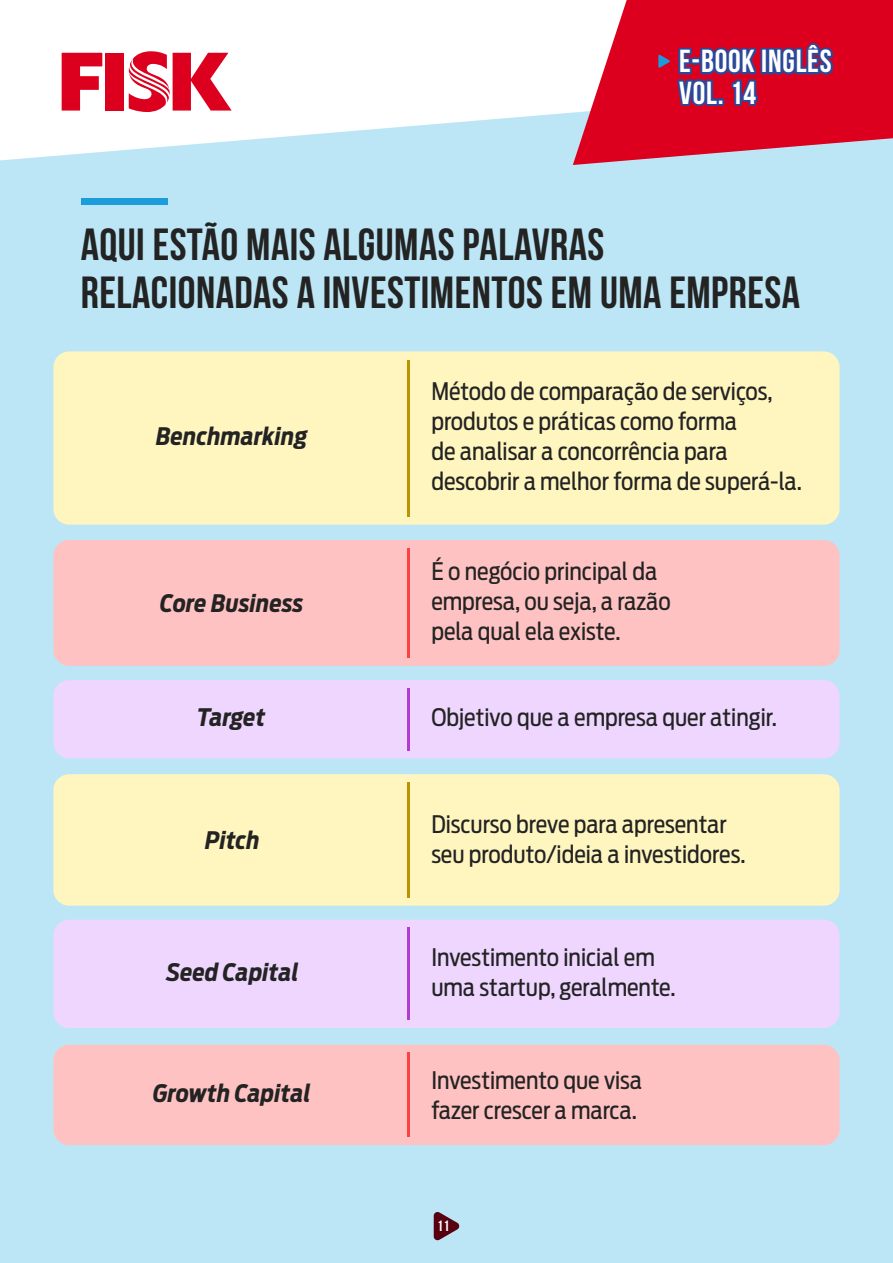
<style>
.page{position:relative;width:893px;height:1263px;background:#bce6f5}
.page>*{position:absolute;margin:0;border:0;box-sizing:border-box;transform-origin:0 0}
.t1{font:700 45px/48px "Bebas Neue";letter-spacing:.01em;color:#232323}
.t2{font:700 31.95px/31.5px "Bebas Neue";letter-spacing:.025em;color:#fff}
.t3{font:24px/30px "Antenna Cond";color:#232323}
.t4{font:italic 700 24px "Antenna Cond";letter-spacing:.01em;color:#232323}
.t5{font:700 15px "Bebas Neue";color:#fff}
</style>
<div class="page">
<svg style="left:0;top:0;width:573px;height:160px;fill:#fff"></svg>
<svg style="left:573px;top:0;width:320px;height:165px;background:#dc3e56"></svg>
<svg style="left:62px;top:53px;width:40px;height:58px;background:#e75064"></svg>
<div style="left:106px;top:53px;width:18px;height:58px;background:#dd001e"></div>
<svg style="left:124px;top:51px;width:108px;height:61px;background:#ec7484"></svg>
<svg style="left:658px;top:24px;width:177px;height:105px;background:#ab1440"></svg>
<svg style="left:434px;top:1212px;width:26px;height:29px"></svg>
<div style="left:81px;top:198px;width:86px;height:6px;background:#1a9dda"></div>
<div style="left:53px;top:351px;width:786px;height:174px;background:#fff6bf;border-radius:16px"></div>
<hr style="left:408px;top:360px;width:2px;height:156px;background:#b99400">
<div style="left:53px;top:774px;width:786px;height:132px;background:#fff6bf;border-radius:16px"></div>
<hr style="left:408px;top:782px;width:2px;height:116px;background:#b99400">
<div style="left:53px;top:540px;width:786px;height:126px;background:#ffc2c2;border-radius:16px"></div>
<hr style="left:408px;top:548px;width:2px;height:110px;background:#ff4141">
<div style="left:53px;top:1045px;width:786px;height:100px;background:#ffc2c2;border-radius:16px"></div>
<hr style="left:408px;top:1053px;width:2px;height:84px;background:#ff4141">
<div style="left:53px;top:680px;width:786px;height:78px;background:#eed6ff;border-radius:16px"></div>
<hr style="left:408px;top:688px;width:2px;height:62px;background:#b03cd0">
<div style="left:53px;top:920px;width:786px;height:108px;background:#eed6ff;border-radius:16px"></div>
<hr style="left:408px;top:928px;width:2px;height:92px;background:#b03cd0">
<h2 class="t2" style="left:679px;top:45px;width:154px">E-BOOK INGLÊS<br>VOL. 14</h2>
<h1 class="t1" style="left:81px;top:220px;width:721px">AQUI ESTÃO MAIS ALGUMAS PALAVRAS<br>RELACIONADAS A INVESTIMENTOS EM UMA EMPRESA</h1>
<p class="t4" style="left:156px;top:422px;width:153px">Benchmarking</p>
<p class="t4" style="left:160px;top:589px;width:145px">Core Business</p>
<p class="t3" style="left:431px;top:377px;width:372px">Método de comparação de serviços, produtos e práticas como forma<br>de analisar a concorrência para descobrir a melhor forma de superá-la.</p>
<p class="t3" style="left:431px;top:557px;width:241px">É o negócio principal da empresa, ou seja, a razão pela qual ela existe.</p>
<p class="t4" style="left:197px;top:703px;width:70px">Target</p>
<p class="t3" style="left:431px;top:703px;width:347px">Objetivo que a empresa quer atingir.</p>
<p class="t4" style="left:205px;top:826px;width:56px">Pitch</p>
<p class="t4" style="left:166px;top:958px;width:134px">Seed Capital</p>
<p class="t4" style="left:153px;top:1079px;width:159px">Growth Capital</p>
<p class="t3" style="left:431px;top:809px;width:316px">Discurso breve para apresentar seu produto/ideia a investidores.</p>
<p class="t3" style="left:431px;top:942px;width:246px">Investimento inicial em uma startup, geralmente.</p>
<p class="t3" style="left:431px;top:1065px;width:212px">Investimento que visa fazer crescer a marca.</p>
<p class="t5" style="left:437px;top:1218px;width:14px">11</p>
</div>
